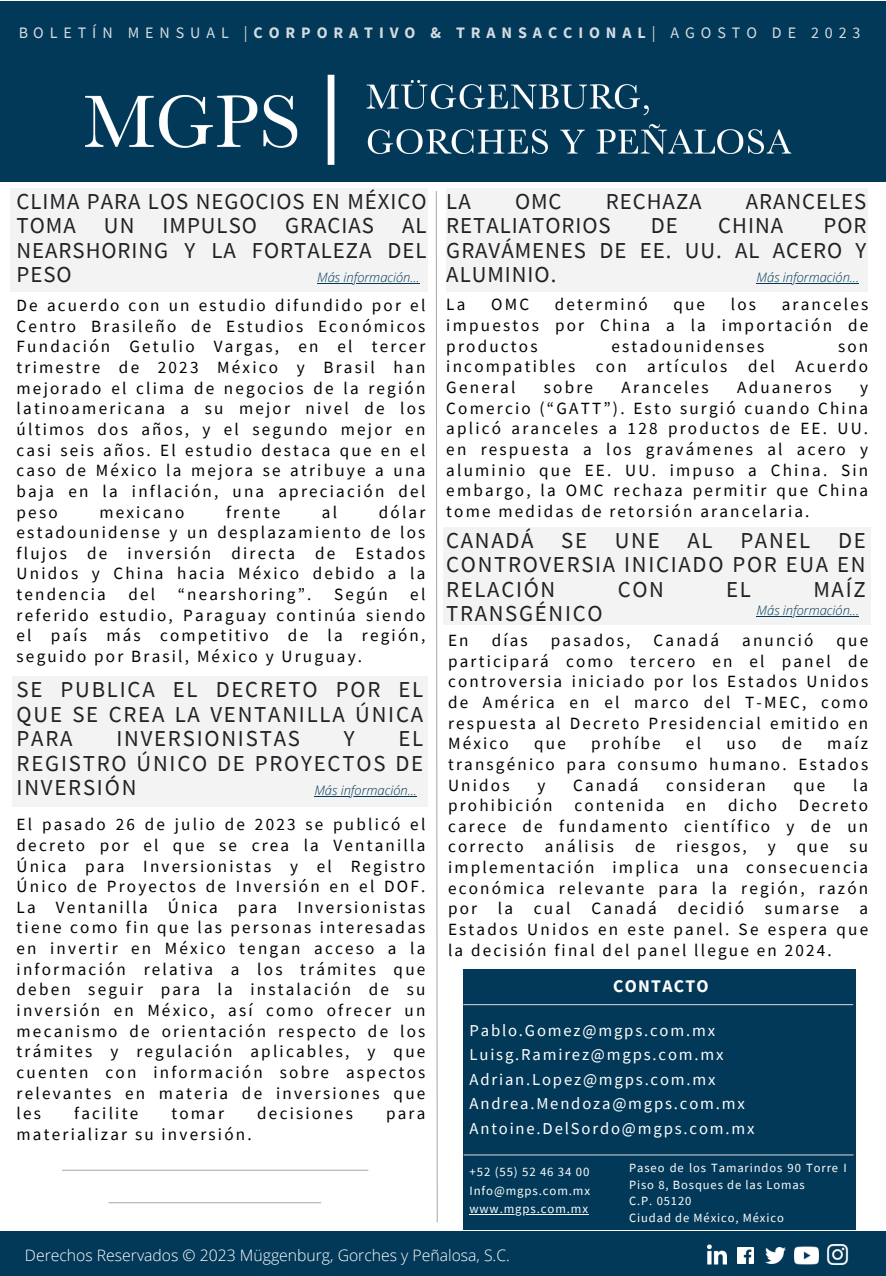
<style>
.page{position:relative;width:886px;height:1276px;background:#fff}
.page>*{position:absolute;margin:0;border:0;box-sizing:border-box;transform-origin:0 0}
.t1{font:22.75px/24.4px "Source Sans Pro";letter-spacing:.075em;color:#232025;text-align:justify}
.t2{font:22.75px "Source Sans Pro";letter-spacing:.045em;color:#232025}
.t3{font:700 17.75px "Source Sans Pro";letter-spacing:.07em;color:#fff}
.t4{font:17.12px/20.6px "Source Sans Pro";letter-spacing:.13em;color:#000;text-align:justify}
.t5{font:16.62px "Source Sans Pro";letter-spacing:.11em;color:#fff}
.t6{font:16px "Source Sans Pro";letter-spacing:.37em;color:#fff}
.t7{font:300 15.75px "Open Sans";color:#fff}
.t8{font:italic 300 13px "Open Sans";color:#033958}
.t9{font:12.75px "Source Sans Pro";letter-spacing:.07em;color:#fff}
.t10{font:12.62px/16.9px "Source Sans Pro";letter-spacing:.07em;color:#fff}
.s1{font-weight:700}
</style>
<div class="page">
<div style="left:0;top:1px;width:886px;height:180px;background:#033958"></div>
<div style="left:446px;top:188px;width:421px;height:104px;background:#f3f3f3"></div>
<img style="left:62px;top:74px;width:750px;height:108px">
<div style="left:463px;top:969px;width:393px;height:260px;background:#033958"></div>
<hr style="left:464px;top:1004px;width:389px;height:1px;background:#d9d9d9">
<hr style="left:480px;top:1214px;width:109px;height:1px;background:#fff">
<hr style="left:464px;top:1154px;width:389px;height:1px;background:#d9d9d9">
<hr style="left:757px;top:283px;width:102px;height:1px;background:#033958">
<div style="left:0;top:1231px;width:886px;height:45px;background:#033958"></div>
<img style="left:707px;top:1245px;width:20px;height:19px">
<img style="left:737px;top:1247px;width:16px;height:16px">
<img style="left:826px;top:1245px;width:23px;height:19px">
<img style="left:795px;top:1246px;width:23px;height:19px">
<img style="left:766px;top:1248px;width:20px;height:16px">
<svg style="left:435px;top:191px;width:3px;height:1032px"></svg>
<div style="left:10px;top:188px;width:418px;height:104px;background:#f3f3f3"></div>
<div style="left:12px;top:677px;width:416px;height:130px;background:#f3f3f3"></div>
<hr style="left:314px;top:796px;width:103px;height:1px;background:#033958">
<div style="left:443px;top:528px;width:427px;height:97px;background:#f3f3f3"></div>
<hr style="left:757px;top:616px;width:102px;height:1px;background:#033958">
<hr style="left:317px;top:283px;width:103px;height:1px;background:#033958">
<hr style="left:109px;top:1202px;width:212px;height:1px;background:#a6a6a6">
<hr style="left:62px;top:1170px;width:306px;height:1px;background:#a6a6a6">
<p class="t6" style="left:18px;top:23px;width:844px">BOLETÍN MENSUAL |<span class="s1">CORPORATIVO &amp; TRANSACCIONAL</span>| AGOSTO DE 2023</p>
<p class="t1" style="left:17px;top:189px;width:411px">CLIMA PARA LOS NEGOCIOS EN MÉXICO TOMA UN IMPULSO GRACIAS AL NEARSHORING Y LA FORTALEZA DEL PESO</p>
<p class="t4" style="left:17px;top:295px;width:410px">De acuerdo con un estudio difundido por el Centro Brasileño de Estudios Económicos Fundación Getulio Vargas, en el tercer trimestre de 2023 México y Brasil han mejorado el clima de negocios de la región latinoamericana a su mejor nivel de los últimos dos años, y el segundo mejor en casi seis años. El estudio destaca que en el caso de México la mejora se atribuye a una baja en la inflación, una apreciación del peso</p>
<p class="t8" style="left:317px;top:268px;width:104px">Más información...</p>
<p class="t4" style="left:17px;top:501px;width:410px;text-indent:362px">dólar estadounidense y un desplazamiento de los flujos de inversión directa de Estados Unidos y China hacia México debido a la tendencia</p>
<p class="t4" style="left:99px;top:501px;width:87px">mexicano</p>
<p class="t4" style="left:226px;top:501px;width:56px">frente</p>
<p class="t4" style="left:322px;top:501px;width:17px">al</p>
<p class="t4" style="left:128px;top:584px;width:28px">del</p>
<p class="t4" style="left:178px;top:584px;width:135px">“nearshoring”.</p>
<p class="t4" style="left:334px;top:584px;width:55px">Según</p>
<p class="t4" style="left:17px;top:584px;width:410px;text-indent:394px">el referido estudio, Paraguay continúa siendo el país más competitivo de la región, seguido por Brasil, México y Uruguay.</p>
<p class="t1" style="left:17px;top:677px;width:408px">SE PUBLICA EL DECRETO POR EL QUE SE CREA LA VENTANILLA ÚNICA PARA</p>
<p class="t1" style="left:116px;top:726px;width:185px">INVERSIONISTAS</p>
<p class="t1" style="left:344px;top:726px;width:12px">Y</p>
<p class="t1" style="left:17px;top:726px;width:408px;text-indent:382px">EL REGISTRO ÚNICO DE PROYECTOS DE INVERSIÓN</p>
<p class="t8" style="left:314px;top:781px;width:104px">Más información...</p>
<p class="t4" style="left:17px;top:814px;width:410px">El pasado 26 de julio de 2023 se publicó el decreto por el que se crea la Ventanilla Única para Inversionistas y el Registro Único de Proyectos de Inversión en el DOF.<br>La Ventanilla Única para Inversionistas tiene como fin que las personas interesadas en invertir en México tengan acceso a la información relativa a los trámites que deben seguir para la instalación de su inversión en México, así como ofrecer un mecanismo de orientación respecto de los trámites y regulación aplicables, y que cuenten con información sobre aspectos relevantes en materia de inversiones que les</p>
<p class="t4" style="left:74px;top:1103px;width:65px">facilite</p>
<p class="t4" style="left:171px;top:1103px;width:54px">tomar</p>
<p class="t4" style="left:257px;top:1103px;width:97px">decisiones</p>
<p class="t4" style="left:386px;top:1103px;width:41px">para</p>
<p class="t4" style="left:17px;top:1123px;width:237px">materializar su inversión.</p>
<p class="t1" style="left:446px;top:189px;width:26px">LA</p>
<p class="t1" style="left:515px;top:189px;width:48px">OMC</p>
<p class="t2" style="left:606px;top:187px;width:97px">RECHAZA</p>
<p class="t2" style="left:746px;top:187px;width:122px">ARANCELES</p>
<p class="t2" style="left:446px;top:211px;width:166px">RETALIATORIOS</p>
<p class="t1" style="left:651px;top:213px;width:28px">DE</p>
<p class="t1" style="left:718px;top:213px;width:66px">CHINA</p>
<p class="t1" style="left:446px;top:213px;width:422px;text-indent:377px">POR GRAVÁMENES DE EE. UU. AL ACERO Y ALUMINIO.</p>
<p class="t4" style="left:446px;top:294px;width:21px">La</p>
<p class="t4" style="left:491px;top:294px;width:40px">OMC</p>
<p class="t4" style="left:555px;top:294px;width:94px">determinó</p>
<p class="t4" style="left:673px;top:294px;width:33px">que</p>
<p class="t4" style="left:731px;top:294px;width:27px">los</p>
<p class="t8" style="left:757px;top:268px;width:104px">Más información...</p>
<p class="t4" style="left:446px;top:294px;width:423px;text-indent:335px">aranceles impuestos por China a la importación de productos</p>
<p class="t4" style="left:611px;top:335px;width:154px">estadounidenses</p>
<p class="t4" style="left:446px;top:335px;width:423px;text-indent:392px">son incompatibles con artículos del Acuerdo General</p>
<p class="t4" style="left:544px;top:377px;width:51px">sobre</p>
<p class="t4" style="left:621px;top:377px;width:89px">Aranceles</p>
<p class="t4" style="left:737px;top:377px;width:96px">Aduaneros</p>
<p class="t4" style="left:446px;top:377px;width:423px;text-indent:414px">y Comercio (“GATT”). Esto surgió cuando China aplicó aranceles a 128 productos de EE. UU. en respuesta a los gravámenes al acero y aluminio que EE. UU. impuso a China. Sin embargo, la OMC rechaza permitir que China tome medidas de retorsión arancelaria.</p>
<p class="t1" style="left:446px;top:528px;width:421px">CANADÁ SE UNE AL PANEL DE CONTROVERSIA INICIADO POR EUA EN RELACIÓN</p>
<p class="t1" style="left:618px;top:576px;width:48px">CON</p>
<p class="t1" style="left:726px;top:576px;width:26px">EL</p>
<p class="t1" style="left:813px;top:576px;width:54px">MAÍZ</p>
<p class="t1" style="left:446px;top:601px;width:158px">TRANSGÉNICO</p>
<p class="t4" style="left:448px;top:630px;width:22px">En</p>
<p class="t4" style="left:492px;top:630px;width:38px">días</p>
<p class="t4" style="left:551px;top:630px;width:81px">pasados,</p>
<p class="t4" style="left:654px;top:630px;width:67px">Canadá</p>
<p class="t4" style="left:742px;top:630px;width:73px">anunció</p>
<p class="t8" style="left:757px;top:602px;width:104px">Más información...</p>
<p class="t4" style="left:448px;top:630px;width:422px;text-indent:388px">que participará como tercero en el panel de controversia iniciado por los Estados Unidos de América en el marco del T-MEC, como respuesta al Decreto Presidencial emitido en México</p>
<p class="t4" style="left:448px;top:733px;width:422px;text-indent:379px">maíz transgénico para consumo humano. Estados Unidos</p>
<p class="t4" style="left:534px;top:733px;width:33px">que</p>
<p class="t4" style="left:591px;top:733px;width:71px">prohíbe</p>
<p class="t4" style="left:686px;top:733px;width:17px">el</p>
<p class="t4" style="left:726px;top:733px;width:32px">uso</p>
<p class="t4" style="left:782px;top:733px;width:22px">de</p>
<p class="t4" style="left:537px;top:774px;width:9px">y</p>
<p class="t4" style="left:573px;top:774px;width:67px">Canadá</p>
<p class="t4" style="left:666px;top:774px;width:101px">consideran</p>
<p class="t4" style="left:794px;top:774px;width:33px">que</p>
<p class="t4" style="left:853px;top:774px;width:17px">la</p>
<p class="t4" style="left:448px;top:795px;width:106px">prohibición</p>
<p class="t4" style="left:574px;top:795px;width:92px">contenida</p>
<p class="t4" style="left:686px;top:795px;width:22px">en</p>
<p class="t4" style="left:728px;top:795px;width:50px">dicho</p>
<p class="t4" style="left:448px;top:795px;width:422px;text-indent:351px">Decreto carece de fundamento científico y de un correcto análisis de riesgos, y que su implementación implica una consecuencia económica relevante para la región, razón por la cual Canadá decidió sumarse a Estados Unidos en este panel. Se espera que la decisión final del panel llegue en 2024.</p>
<p class="t3" style="left:613px;top:975px;width:97px">CONTACTO</p>
<p class="t5" style="left:470px;top:1020px;width:247px">Pablo.Gomez@mgps.com.mx</p>
<p class="t5" style="left:470px;top:1044px;width:255px">Luisg.Ramirez@mgps.com.mx</p>
<p class="t5" style="left:470px;top:1068px;width:248px">Adrian.Lopez@mgps.com.mx</p>
<p class="t5" style="left:470px;top:1093px;width:277px">Andrea.Mendoza@mgps.com.mx</p>
<p class="t5" style="left:470px;top:1117px;width:286px">Antoine.DelSordo@mgps.com.mx</p>
<p class="t10" style="left:629px;top:1159px;width:219px">Paseo de los Tamarindos 90 Torre I<br>Piso 8, Bosques de las Lomas</p>
<p class="t10" style="left:629px;top:1192px;width:64px">C.P. 05120</p>
<p class="t10" style="left:629px;top:1209px;width:156px">Ciudad de México, México</p>
<p class="t9" style="left:470px;top:1163px;width:121px">+52 (55) 52 46 34 00</p>
<p class="t9" style="left:470px;top:1182px;width:122px">Info@mgps.com.mx</p>
<p class="t9" style="left:470px;top:1201px;width:120px">www.mgps.com.mx</p>
<p class="t7" style="left:25px;top:1244px;width:486px">Derechos Reservados © 2023 Müggenburg, Gorches y Peñalosa, S.C.</p>
</div>
